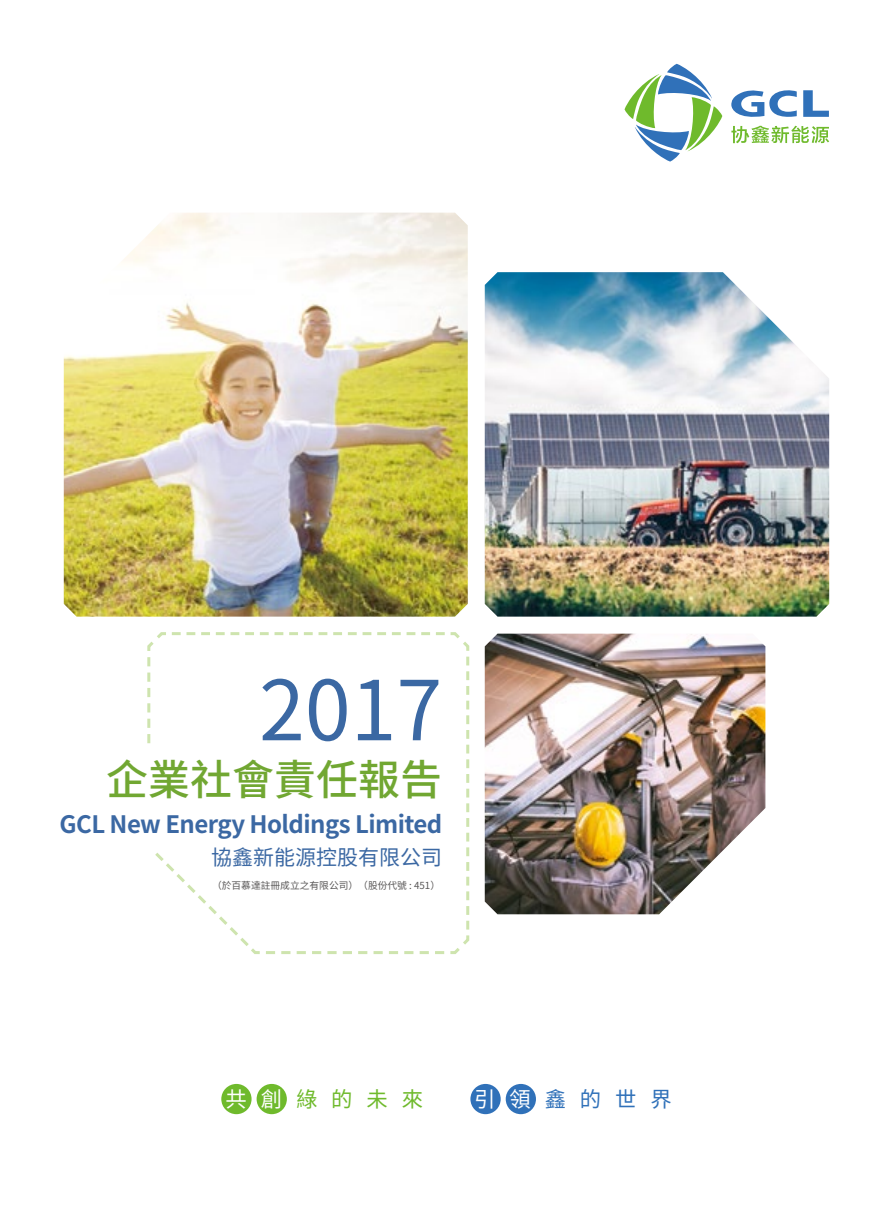
<style>
.page{position:relative;width:893px;height:1212px;background:#fff}
.page>*{position:absolute;margin:0;border:0;box-sizing:border-box;transform-origin:0 0}
.t1{font:82.5px "Noto Sans Hans";color:#3b68a3}
.t2{font:500 42px "Noto Sans Hans";color:#71a732}
.t3{font:700 24px "Noto Sans Hans";letter-spacing:-.025em;color:#3b68a3}
.t4{font:21.3px "Noto Sans Hans";letter-spacing:.65em;color:#6fba2c}
.t5{font:21.3px "Noto Sans Hans";letter-spacing:.65em;color:#3071b9}
.t6{font:21px "Noto Sans Hans";color:#3b68a3}
.t7{font:9.75px "Noto Sans Hans";color:#595757}
.s1{color:#fff}
</style>
<div class="page">
<svg style="left:624px;top:64px;width:98px;height:98px"></svg>
<svg style="left:731px;top:90px;width:98px;height:53px"></svg>
<div style="left:221px;top:1084px;width:31px;height:30px;background:#6fba2c;border-radius:50%"></div>
<div style="left:470px;top:1084px;width:31px;height:30px;background:#3071b9;border-radius:50%"></div>
<div style="left:257px;top:1084px;width:30px;height:30px;background:#6fba2c;border-radius:50%"></div>
<div style="left:506px;top:1084px;width:30px;height:30px;background:#3071b9;border-radius:50%"></div>
<svg style="left:147px;top:632px;width:323px;height:322px"></svg>
<img style="left:64px;top:213px;width:404px;height:404px">
<div style="left:0;top:748px;width:442px;height:102px;background:#fff"></div>
<img style="left:485px;top:634px;width:280px;height:280px">
<img style="left:485px;top:272px;width:344px;height:345px">
<h1 class="t1" style="left:259px;top:663px;width:185px">2017</h1>
<h2 class="t2" style="left:106px;top:755px;width:337px">企業社會責任報告</h2>
<p class="t3" style="left:60px;top:811px;width:384px">GCL New Energy Holdings Limited</p>
<p class="t6" style="left:211px;top:845px;width:233px">協鑫新能源控股有限公司</p>
<p class="t7" style="left:212px;top:880px;width:230px">（於百慕達註冊成立之有限公司）（股份代號 : 451）</p>
<p class="t4" style="left:226px;top:1087px;width:199px"><span class="s1">共創</span>綠的未來</p>
<p class="t5" style="left:474px;top:1087px;width:199px"><span class="s1">引領</span>鑫的世界</p>
</div>
